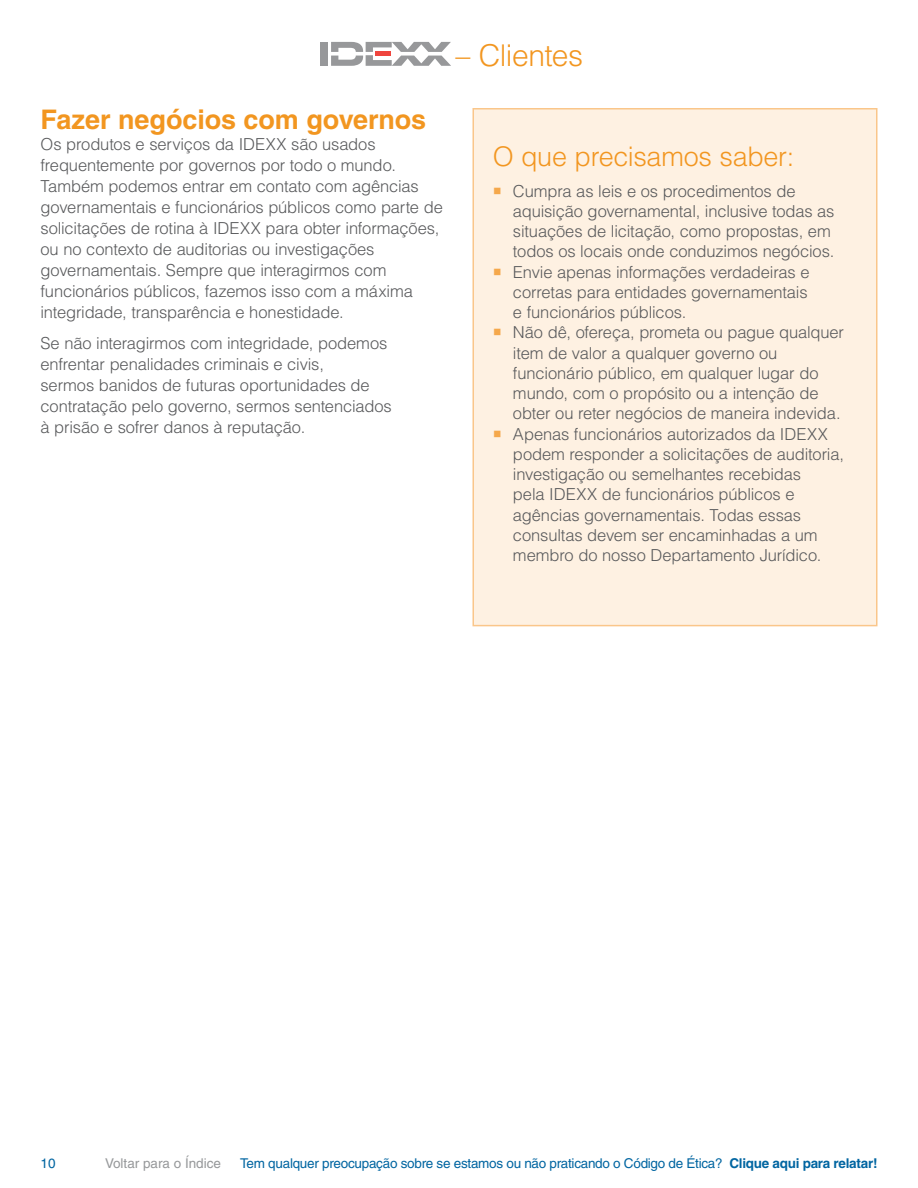
<style>
.page{position:relative;width:918px;height:1188px;background:#fff}
.page>*{position:absolute;margin:0;border:0;box-sizing:border-box;transform-origin:0 0}
.t1{font:300 30px "Helvetica";letter-spacing:-.02em;color:#f29620}
.t2{font:700 27px "Helvetica";letter-spacing:-.005em;color:#f29620}
.t3{font:300 27px "Helvetica";letter-spacing:-.01em;color:#f29620}
.t4{font:300 16.5px/20.2px "Helvetica";letter-spacing:-.005em;color:#58595b}
.t5{font:13.5px "Helvetica";letter-spacing:-.02em;color:#0065a1}
.t6{font:13.5px "Helvetica";color:#96989a}
.s1{font-weight:700}
</style>
<div class="page">
<div style="left:472px;top:108px;width:406px;height:518px;background:#fef1e2;border:2px solid #fac68a"></div>
<div style="left:321px;top:42px;width:7px;height:24px;background:#97989a"></div>
<svg style="left:331px;top:42px;width:120px;height:24px"></svg>
<h1 class="t1" style="left:456px;top:36px;width:129px">– Clientes</h1>
<h2 class="t2" style="left:40px;top:103px;width:387px">Fazer negócios com governos</h2>
<p class="t4" style="left:40px;top:133px;width:404px;line-height:21px">Os produtos e serviços da IDEXX são usados frequentemente por governos por todo o mundo.<br>Também podemos entrar em contato com agências governamentais e funcionários públicos como parte de solicitações de rotina à IDEXX para obter informações, ou no contexto de auditorias ou investigações governamentais. Sempre que interagirmos com funcionários públicos, fazemos isso com a máxima integridade, transparência e honestidade.</p>
<p class="t4" style="left:40px;top:332px;width:353px;line-height:21px">Se não interagirmos com integridade, podemos enfrentar penalidades criminais e civis,<br>sermos banidos de futuras oportunidades de contratação pelo governo, sermos sentenciados à prisão e sofrer danos à reputação.</p>
<h2 class="t3" style="left:493px;top:140px;width:303px">O que precisamos saber:</h2>
<p class="t4" style="left:513px;top:180px;width:333px">Cumpra as leis e os procedimentos de aquisição governamental, inclusive todas as situações de licitação, como propostas, em todos os locais onde conduzimos negócios.<br>Envie apenas informações verdadeiras e corretas para entidades governamentais<br>e funcionários públicos.<br>Não dê, ofereça, prometa ou pague qualquer item de valor a qualquer governo ou funcionário público, em qualquer lugar do mundo, com o propósito ou a intenção de obter ou reter negócios de maneira indevida.<br>Apenas funcionários autorizados da IDEXX podem responder a solicitações de auditoria, investigação ou semelhantes recebidas<br>pela IDEXX de funcionários públicos e agências governamentais. Todas essas consultas devem ser encaminhadas a um membro do nosso Departamento Jurídico.</p>
<p class="t5" style="left:40px;top:1155px;width:17px">10</p>
<p class="t6" style="left:105px;top:1155px;width:117px">Voltar para o Índice</p>
<p class="t5" style="left:240px;top:1155px;width:639px">Tem qualquer preocupação sobre se estamos ou não praticando o Código de Ética? <span class="s1">Clique aqui para relatar!</span></p>
</div>
